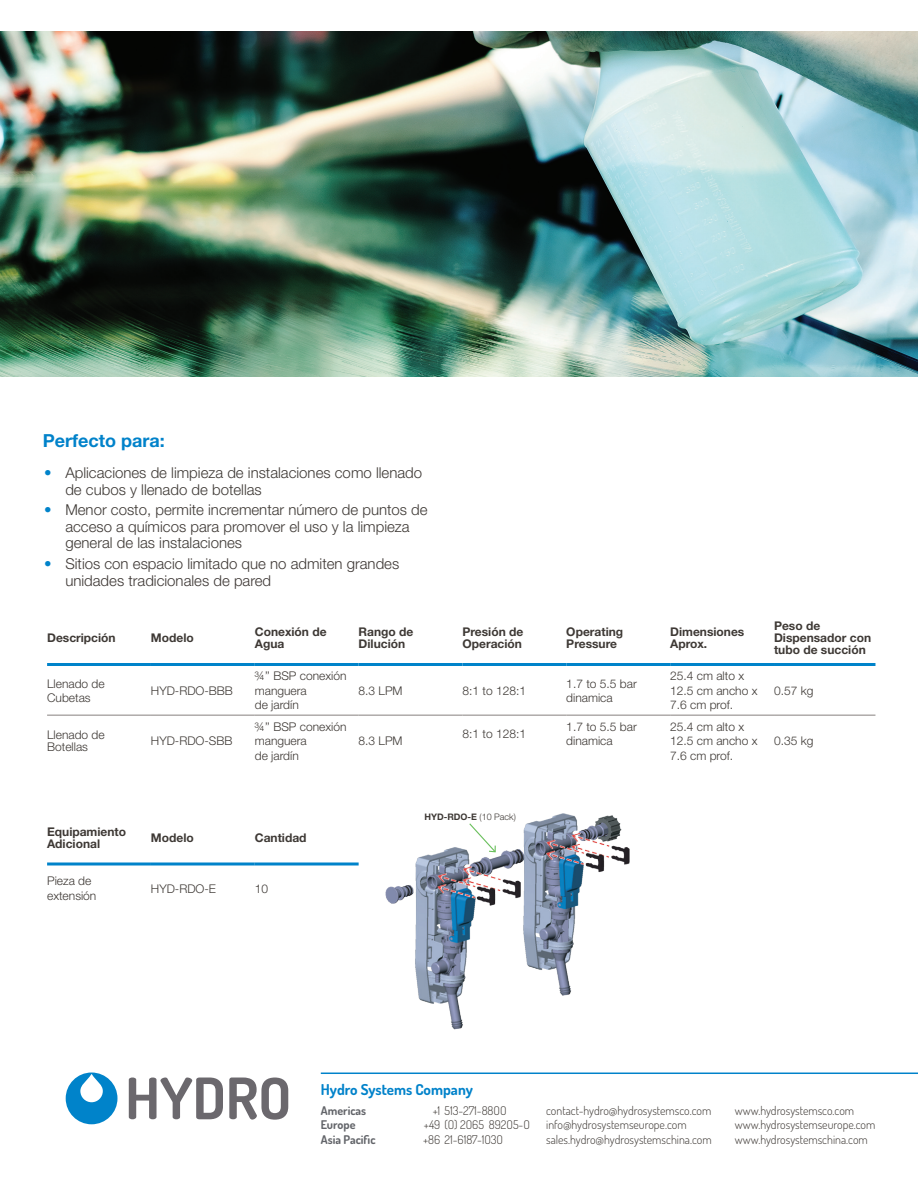
<style>
.page{position:relative;width:918px;height:1188px;background:#fff}
.page>*{position:absolute;margin:0;border:0;box-sizing:border-box;transform-origin:0 0}
.Sub_Heading_Blue{font:700 18px "Helvetica Neue";color:#0082ca}
.t1{font:300 15px/16.5px "Helvetica Neue";color:#3e3935}
.t2{font:300 15px/16.5px "Helvetica Neue";color:#3e3835}
.t3{font:700 15px "Dosis";color:#0082ca}
.Table_Text{font:300 12px/14.4px "Helvetica Neue";color:#3e3935}
.t4{font:300 12px "Dosis";color:#3d3834}
.Table_Headers{font:700 12px/12px "Helvetica Neue";color:#3e3935}
.t5{font:700 12px "Dosis";color:#63656a}
.t6{font:700 9px "Helvetica Neue";color:#3e3935}
.s1{color:#0083ca}
.s2{font-weight:300}
</style>
<div class="page">
<hr style="left:321px;top:1073px;width:597px;height:1px;background:#0082ca">
<svg style="left:129px;top:1078px;width:94px;height:41px"></svg>
<svg style="left:229px;top:1078px;width:59px;height:42px"></svg>
<div style="left:66px;top:1073px;width:51px;height:51px;background:#0083ca;border-radius:50%"></div>
<svg style="left:80px;top:1074px;width:23px;height:28px"></svg>
<img style="left:0;top:32px;width:918px;height:344px">
<hr style="left:47px;top:663px;width:104px;height:3px;background:#0083ca">
<hr style="left:151px;top:663px;width:104px;height:3px;background:#0083ca">
<hr style="left:255px;top:663px;width:104px;height:3px;background:#0083ca">
<hr style="left:359px;top:663px;width:103px;height:3px;background:#0083ca">
<hr style="left:462px;top:663px;width:104px;height:3px;background:#0083ca">
<hr style="left:566px;top:663px;width:104px;height:3px;background:#0083ca">
<hr style="left:670px;top:663px;width:104px;height:3px;background:#0083ca">
<hr style="left:774px;top:663px;width:101px;height:3px;background:#0083ca">
<hr style="left:47px;top:715px;width:104px;height:1px;background:#86817f">
<hr style="left:151px;top:715px;width:104px;height:1px;background:#86817f">
<hr style="left:255px;top:715px;width:104px;height:1px;background:#86817f">
<hr style="left:359px;top:715px;width:103px;height:1px;background:#86817f">
<hr style="left:462px;top:715px;width:104px;height:1px;background:#86817f">
<hr style="left:566px;top:715px;width:104px;height:1px;background:#86817f">
<hr style="left:670px;top:715px;width:104px;height:1px;background:#86817f">
<hr style="left:774px;top:715px;width:101px;height:1px;background:#86817f">
<svg style="left:47px;top:862px;width:104px;height:4px"></svg>
<svg style="left:151px;top:862px;width:104px;height:4px"></svg>
<svg style="left:255px;top:862px;width:104px;height:4px"></svg>
<img style="left:385px;top:813px;width:245px;height:217px">
<svg style="left:468px;top:822px;width:29px;height:31px"></svg>
<p class="Sub_Heading_Blue" style="left:43px;top:429px;width:124px">Perfecto para:</p>
<p class="t1" style="left:65px;top:464px;width:358px;text-indent:-21px"><span class="s1">•</span> Aplicaciones de limpieza de instalaciones como llenado de cubos y llenado de botellas</p>
<p class="t1" style="left:65px;top:501px;width:364px;text-indent:-21px"><span class="s1">•</span> Menor costo, permite incrementar número de puntos de acceso a químicos para promover el uso y la limpieza general de las instalaciones</p>
<p class="t2" style="left:65px;top:555px;width:335px;text-indent:-21px"><span class="s1">•</span> Sitios con espacio limitado que no admiten grandes unidades tradicionales de pared</p>
<p class="Table_Headers" style="left:47px;top:632px;width:70px">Descripción</p>
<p class="Table_Headers" style="left:151px;top:632px;width:44px">Modelo</p>
<p class="Table_Headers" style="left:255px;top:626px;width:73px">Conexión de<br>Agua</p>
<p class="Table_Headers" style="left:359px;top:626px;width:56px">Rango de<br>Dilución</p>
<p class="Table_Headers" style="left:462px;top:626px;width:62px">Presión de<br>Operación</p>
<p class="Table_Headers" style="left:566px;top:626px;width:58px">Operating<br>Pressure</p>
<p class="Table_Headers" style="left:670px;top:626px;width:76px">Dimensiones<br>Aprox.</p>
<p class="Table_Headers" style="left:774px;top:620px;width:99px">Peso de<br>Dispensador con tubo de succión</p>
<p class="Table_Text" style="left:47px;top:676px;width:59px">Llenado de<br>Cubetas</p>
<p class="Table_Text" style="left:151px;top:683px;width:84px">HYD-RDO-BBB</p>
<p class="Table_Text" style="left:255px;top:669px;width:93px">¾’’ BSP conexión manguera<br>de jardín</p>
<p class="Table_Text" style="left:670px;top:669px;width:89px">25.4 cm alto x<br>12.5 cm ancho x<br>7.6 cm prof.</p>
<p class="Table_Text" style="left:566px;top:676px;width:72px">1.7 to 5.5 bar</p>
<p class="Table_Text" style="left:566px;top:690px;width:48px">dinamica</p>
<p class="Table_Text" style="left:359px;top:683px;width:46px">8.3 LPM</p>
<p class="Table_Text" style="left:462px;top:683px;width:65px">8:1 to 128:1</p>
<p class="Table_Text" style="left:774px;top:683px;width:41px">0.57 kg</p>
<p class="Table_Text" style="left:47px;top:729px;width:59px;line-height:12px">Llenado de<br>Botellas</p>
<p class="Table_Text" style="left:151px;top:734px;width:83px">HYD-RDO-SBB</p>
<p class="Table_Text" style="left:255px;top:719px;width:93px">¾’’ BSP conexión manguera<br>de jardín</p>
<p class="Table_Text" style="left:359px;top:734px;width:46px">8.3 LPM</p>
<p class="Table_Headers" style="left:47px;top:825px;width:81px">Equipamiento<br>Adicional</p>
<p class="Table_Headers" style="left:151px;top:831px;width:44px">Modelo</p>
<p class="Table_Headers" style="left:255px;top:831px;width:53px">Cantidad</p>
<p class="Table_Text" style="left:47px;top:874px;width:51px">Pieza de extensión</p>
<p class="Table_Text" style="left:151px;top:881px;width:67px">HYD-RDO-E</p>
<p class="Table_Text" style="left:255px;top:881px;width:15px">10</p>
<p class="Table_Text" style="left:462px;top:726px;width:65px">8:1 to 128:1</p>
<p class="t6" style="left:424px;top:812px;width:93px">HYD-RDO-E <span class="s2">(10 Pack)</span></p>
<p class="Table_Text" style="left:566px;top:719px;width:72px">1.7 to 5.5 bar</p>
<p class="Table_Text" style="left:566px;top:734px;width:48px">dinamica</p>
<p class="Table_Text" style="left:670px;top:719px;width:89px">25.4 cm alto x<br>12.5 cm ancho x<br>7.6 cm prof.</p>
<p class="Table_Text" style="left:774px;top:734px;width:41px">0.35 kg</p>
<p class="t3" style="left:321px;top:1080px;width:154px">Hydro Systems Company</p>
<p class="t5" style="left:321px;top:1103px;width:47px">Americas</p>
<p class="t4" style="left:433px;top:1102px;width:75px">+1 513-271-88OO</p>
<p class="t4" style="left:546px;top:1102px;width:167px">contact-hydro@hydrosystemsco.com</p>
<p class="t4" style="left:735px;top:1102px;width:121px">www.hydrosystemsco.com</p>
<p class="t5" style="left:321px;top:1117px;width:36px">Europe</p>
<p class="t4" style="left:424px;top:1117px;width:108px">+49 (O) 2O65 892O5-O</p>
<p class="t4" style="left:546px;top:1117px;width:142px">info@hydrosystemseurope.com</p>
<p class="t4" style="left:735px;top:1117px;width:142px">www.hydrosystemseurope.com</p>
<p class="t5" style="left:321px;top:1131px;width:56px">Asia Pacific</p>
<p class="t4" style="left:423px;top:1131px;width:82px">+86 21-6187-1O3O</p>
<p class="t4" style="left:546px;top:1131px;width:167px">sales.hydro@hydrosystemschina.com</p>
<p class="t4" style="left:735px;top:1131px;width:134px">www.hydrosystemschina.com</p>
</div>
